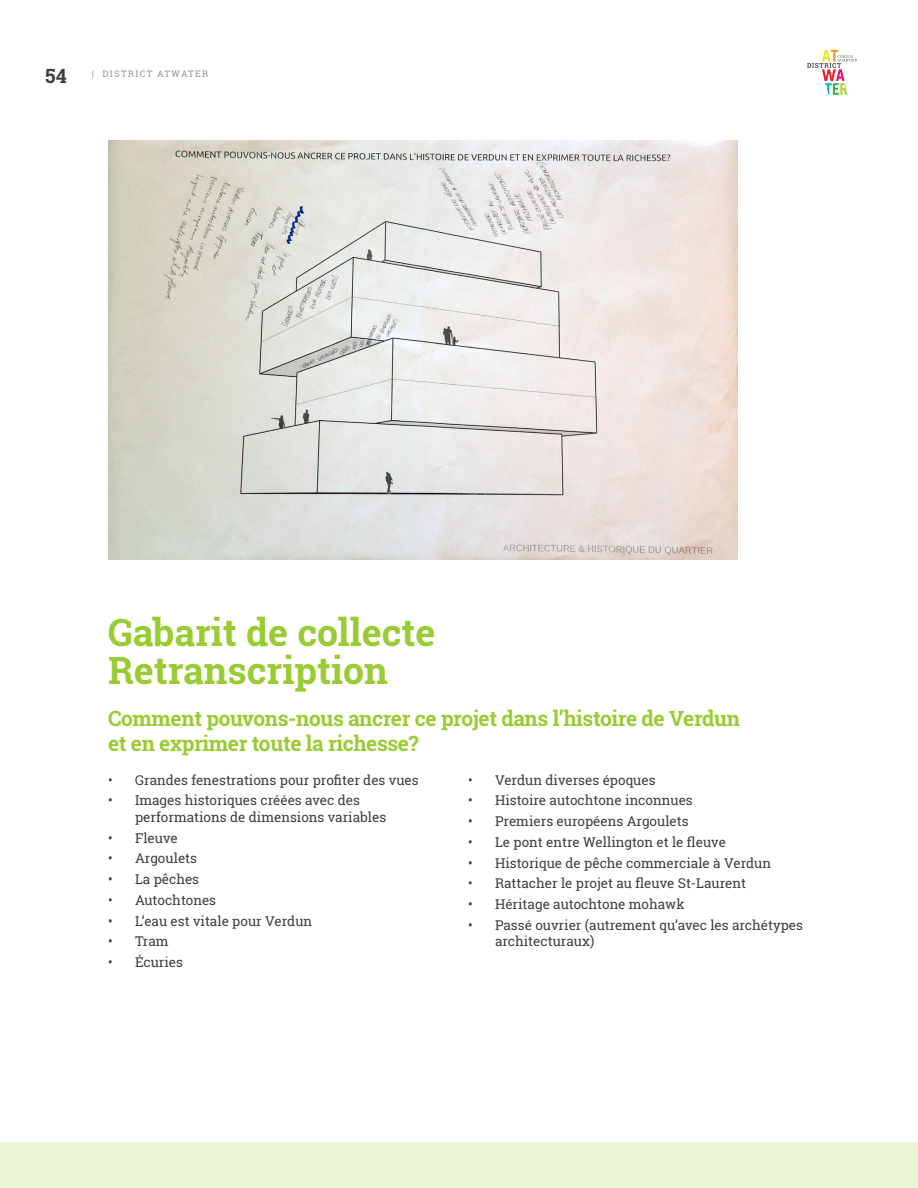
<style>
.page{position:relative;width:918px;height:1188px;background:#fff}
.page>*{position:absolute;margin:0;border:0;box-sizing:border-box;transform-origin:0 0}
.Titre_2{font:700 37.5px/37.5px "Roboto Slab";color:#9c3}
.Titre_3{font:700 21px/25.2px "Roboto Slab";letter-spacing:-.02em;color:#9c3}
.t1{font:700 19.65px "Roboto Slab";color:#3e3e3f}
.t2{font:13.5px/16.5px "Roboto Slab";color:#3e3e3f}
.t3{font:9px "Roboto Slab";letter-spacing:.15em;color:#939598}
</style>
<div class="page">
<svg style="left:807px;top:50px;width:50px;height:45px"></svg>
<div style="left:0;top:1143px;width:918px;height:45px;background:#ebf5d6"></div>
<img style="left:108px;top:140px;width:630px;height:419px">
<h3 class="t1" style="left:45px;top:62px;width:23px">54</h3>
<p class="t3" style="left:92px;top:68px;width:118px">| DISTRICT ATWATER</p>
<p class="Titre_2" style="left:108px;top:613px;width:329px">Gabarit de collecte<br>Retranscription</p>
<p class="Titre_3" style="left:108px;top:706px;width:634px">Comment pouvons-nous ancrer ce projet dans l’histoire de Verdun et en exprimer toute la richesse?</p>
<p class="t2" style="left:108px;top:771px;width:312px">• Grandes fenestrations pour profiter des vues</p>
<p class="t2" style="left:135px;top:792px;width:253px;text-indent:-27px">• Images historiques créées avec des performations de dimensions variables</p>
<p class="t2" style="left:108px;top:829px;width:71px">• Fleuve</p>
<p class="t2" style="left:108px;top:850px;width:91px">• Argoulets</p>
<p class="t2" style="left:108px;top:871px;width:93px">• La pêches</p>
<p class="t2" style="left:108px;top:892px;width:110px">• Autochtones</p>
<p class="t2" style="left:108px;top:912px;width:206px">• L’eau est vitale pour Verdun</p>
<p class="t2" style="left:108px;top:933px;width:62px">• Tram</p>
<p class="t2" style="left:108px;top:954px;width:77px">• Écuries</p>
<p class="t2" style="left:468px;top:771px;width:189px">• Verdun diverses époques</p>
<p class="t2" style="left:468px;top:792px;width:226px">• Histoire autochtone inconnues</p>
<p class="t2" style="left:468px;top:813px;width:222px">• Premiers européens Argoulets</p>
<p class="t2" style="left:468px;top:834px;width:259px">• Le pont entre Wellington et le fleuve</p>
<p class="t2" style="left:468px;top:854px;width:305px">• Historique de pêche commerciale à Verdun</p>
<p class="t2" style="left:468px;top:875px;width:280px">• Rattacher le projet au fleuve St-Laurent</p>
<p class="t2" style="left:468px;top:896px;width:218px">• Héritage autochtone mohawk</p>
<p class="t2" style="left:495px;top:917px;width:310px;text-indent:-27px">• Passé ouvrier (autrement qu’avec les archétypes architecturaux)</p>
</div>
